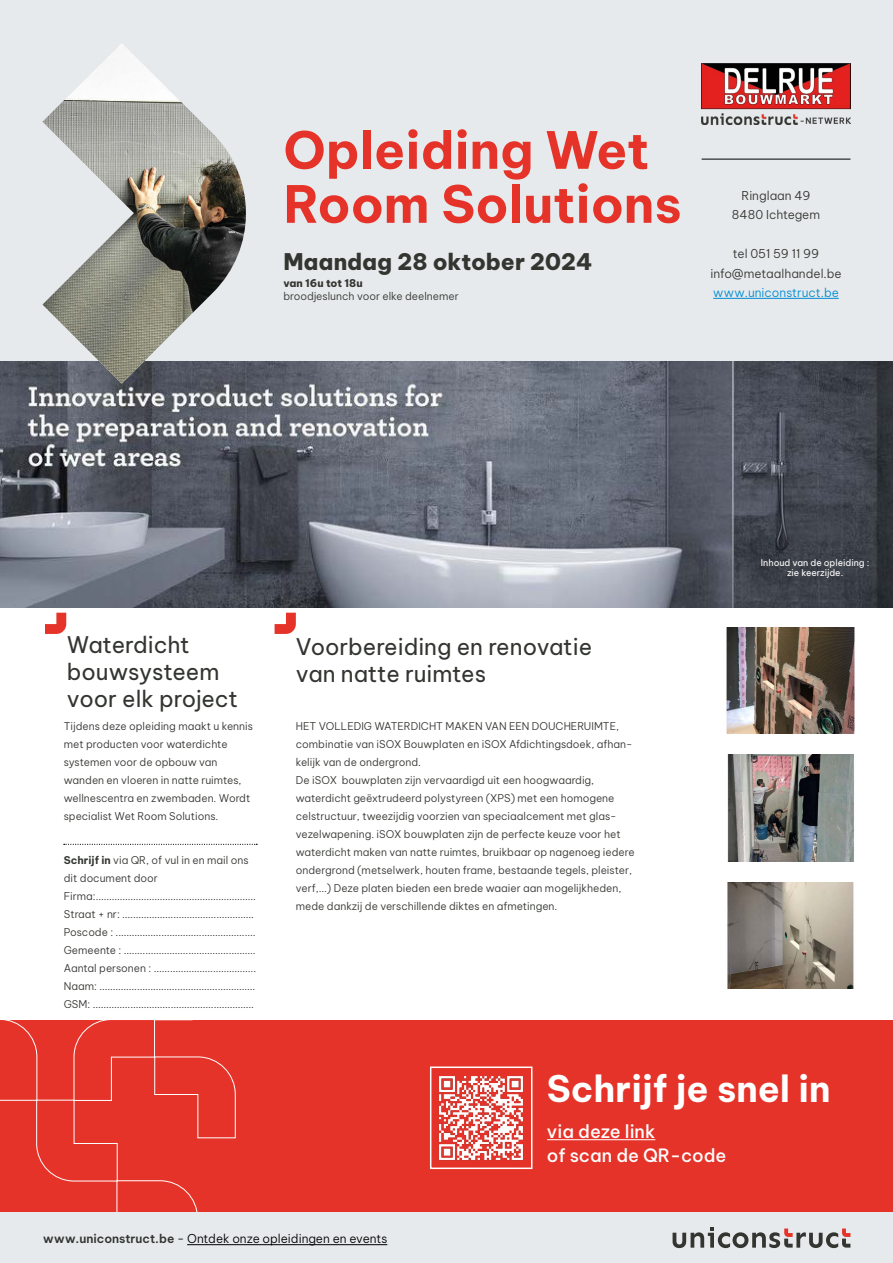
<style>
.page{position:relative;width:893px;height:1263px;background:#fff}
.page>*{position:absolute;margin:0;border:0;box-sizing:border-box;transform-origin:0 0}
.t1{font:700 51px/54px "Be Vietnam Pro";color:#e63329}
.t2{font:700 36px "Be Vietnam Pro";color:#fff}
.t3{font:22.5px/27px "Be Vietnam Pro";letter-spacing:-.005em;color:#323530}
.t4{font:800 22.5px "Be Vietnam Pro";color:#323530}
.t5{font:500 18px/24px "Be Vietnam Pro";color:#fff}
.t6{font:300 12px/19.5px "Be Vietnam Pro";color:#323530;text-align:center}
.t7{font:300 12px "Be Vietnam Pro";color:#000}
.t8{font:300 12px "Be Vietnam Pro";color:#008bd2}
.t9{font:300 10.5px/18px "Be Vietnam Pro";color:#323530}
.t10{font:800 10.5px "Be Vietnam Pro";color:#323530}
.t11{font:9px/10.5px "Be Vietnam Pro";color:#fff;text-align:center}
.s1{font-weight:700}
.s2{font-weight:600;color:#323530}
.s3{font-weight:400;color:#323530}
</style>
<div class="page">
<div style="left:0;top:0;width:893px;height:361px;background:#e6eaec"></div>
<div style="left:0;top:1212px;width:893px;height:51px;background:#e6eaec"></div>
<div style="left:0;top:1020px;width:893px;height:192px;background:#e63329"></div>
<svg style="left:0;top:1020px;width:236px;height:192px"></svg>
<img style="left:0;top:362px;width:893px;height:245px">
<img style="left:43px;top:43px;width:214px;height:340px">
<hr style="left:187px;top:1244px;width:200px;height:1px;background:#000">
<svg style="left:45px;top:613px;width:21px;height:21px"></svg>
<svg style="left:275px;top:613px;width:21px;height:21px"></svg>
<svg style="left:673px;top:1227px;width:177px;height:21px"></svg>
<svg style="left:64px;top:844px;width:193px;height:1px"></svg>
<img style="left:726px;top:627px;width:129px;height:106px">
<img style="left:727px;top:755px;width:127px;height:106px">
<img style="left:727px;top:882px;width:127px;height:107px">
<hr style="left:702px;top:159px;width:148px;height:1px;background:#000">
<hr style="left:713px;top:298px;width:126px;height:1px;background:#008bd2">
<hr style="left:547px;top:1139px;width:108px;height:1px;background:#fff">
<img style="left:702px;top:64px;width:148px;height:60px">
<img style="left:438px;top:1076px;width:86px;height:85px">
<div style="left:430px;top:1066px;width:102px;height:103px;border:2px solid #fff"></div>
<h1 class="t1" style="left:283px;top:117px;width:400px">Opleiding Wet<br>Room Solutions</h1>
<h3 class="t4" style="left:283px;top:242px;width:310px">Maandag 28 oktober 2024</h3>
<p class="t10" style="left:283px;top:274px;width:81px">van 16u tot 18u</p>
<p class="t9" style="left:283px;top:286px;width:177px">broodjeslunch voor elke deelnemer</p>
<p class="t6" style="left:732px;top:184px;width:90px">Ringlaan 49<br>8480 Ichtegem</p>
<p class="t6" style="left:710px;top:243px;width:133px">tel 051 59 11 99 info@metaalhandel.be</p>
<p class="t8" style="left:713px;top:283px;width:127px">www.uniconstruct.be</p>
<h3 class="t3" style="left:67px;top:629px;width:173px">Waterdicht bouwsysteem voor elk project</h3>
<p class="t9" style="left:64px;top:716px;width:191px">Tijdens deze opleiding maakt u kennis met producten voor waterdichte systemen voor de opbouw van wanden en vloeren in natte ruimtes, wellnescentra en zwembaden. Wordt specialist Wet Room Solutions.</p>
<p class="t9" style="left:64px;top:850px;width:194px"><span class="s1">Schrijf in</span> via QR, of vul in en mail ons dit document door Firma:............................................................<br>Straat + nr: .................................................<br>Poscode : ....................................................<br>Gemeente : .................................................<br>Aantal personen : ......................................<br>Naam: ..........................................................<br>GSM: ............................................................</p>
<h3 class="t3" style="left:296px;top:630px;width:298px">Voorbereiding en renovatie van natte ruimtes</h3>
<p class="t9" style="left:296px;top:716px;width:340px">HET VOLLEDIG WATERDICHT MAKEN VAN EEN DOUCHERUIMTE, combinatie van iSOX Bouwplaten en iSOX Afdichtingsdoek, afhan&shy;kelijk van de ondergrond.<br>De iSOX bouwplaten zijn vervaardigd uit een hoogwaardig, waterdicht geëxtrudeerd polystyreen (XPS) met een homogene celstructuur, tweezijdig voorzien van speciaalcement met glas&shy;vezelwapening. iSOX bouwplaten zijn de perfecte keuze voor het waterdicht maken van natte ruimtes, bruikbaar op nagenoeg iedere ondergrond (metselwerk, houten frame, bestaande tegels, pleister, verf,...) Deze platen bieden een brede waaier aan mogelijkheden, mede dankzij de verschillende diktes en afmetingen.</p>
<p class="t11" style="left:761px;top:556px;width:110px">Inhoud van de opleiding : zie keerzijde.</p>
<h2 class="t2" style="left:547px;top:1058px;width:285px">Schrijf je snel in</h2>
<h3 class="t5" style="left:547px;top:1117px;width:181px">via deze link<br>of scan de QR-code</h3>
<p class="t7" style="left:43px;top:1229px;width:346px"><span class="s2">www.uniconstruct.be</span> <span class="s3">-</span> Ontdek onze opleidingen en events</p>
</div>
